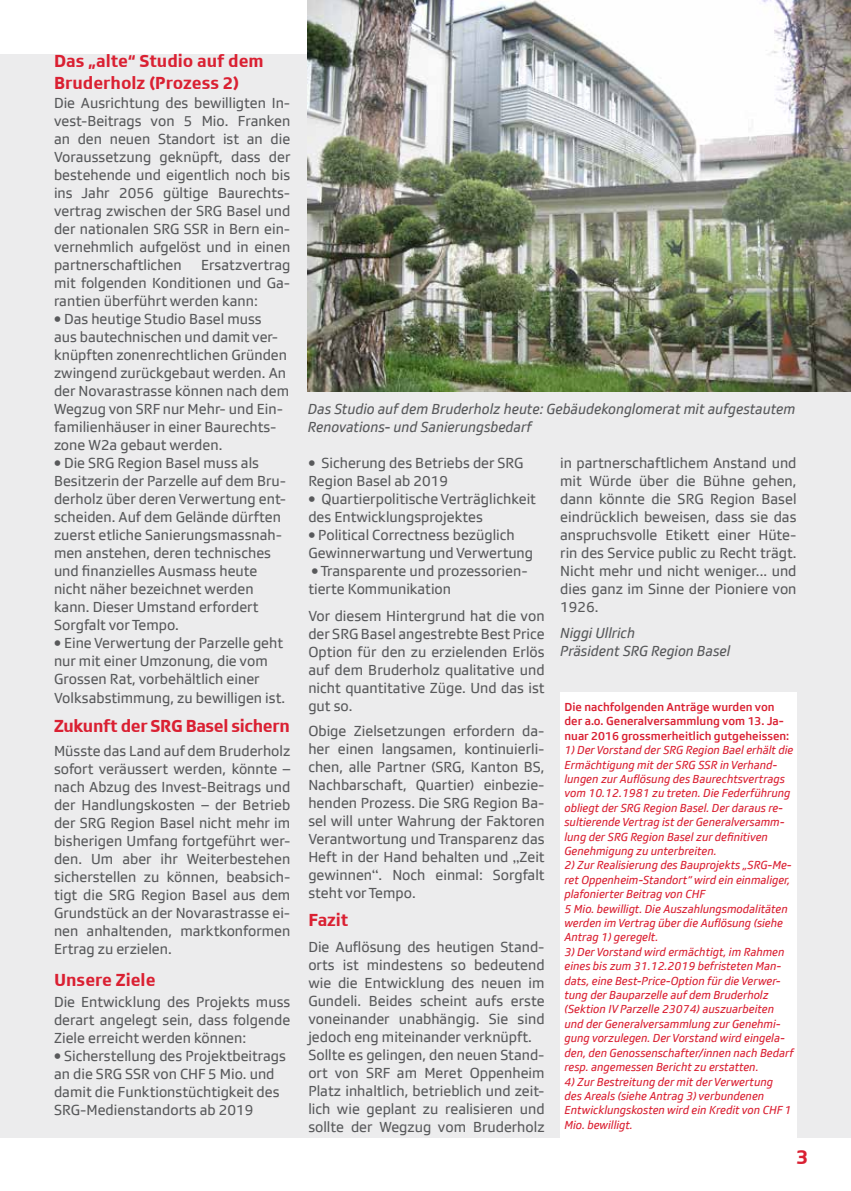
<style>
.page{position:relative;width:851px;height:1191px;background:#fff}
.page>*{position:absolute;margin:0;border:0;box-sizing:border-box;transform-origin:0 0}
.t1{font:700 21px "SRGSSR Type";color:#da2032}
.t2{font:700 18px/21.6px "SRGSSR Type";color:#da2032}
.t3{font:700 18px "SRGSSR Type";letter-spacing:-.02em;color:#da2032}
.t4{font:15px/18px "SRGSSR Type";color:#58595b}
.t5{font:italic 15px/18px "SRGSSR Type";color:#58595b}
.t6{font:italic 12px/14.4px "SRGSSR Type";color:#da2032}
.t7{font:500 12px/14.4px "SRGSSR Type";color:#da2032}
.s1{font-family:"Gill Sans"}
</style>
<div class="page">
<div style="left:0;top:54px;width:850px;height:1083px;background:#ececed"></div>
<div style="left:560px;top:692px;width:236px;height:452px;background:#fff"></div>
<img style="left:307px;top:0;width:543px;height:391px">
<p class="t2" style="left:54px;top:50px;width:211px">Das „alte“ Studio auf dem<br>Bruderholz (Prozess 2)</p>
<p class="t4" style="left:54px;top:94px;width:238px;text-align:justify">Die Ausrichtung des bewilligten In&shy;vest-Beitrags von 5 Mio. Franken an den neuen Standort ist an die Voraussetzung geknüpft, dass der bestehende und eigentlich noch bis ins Jahr 2056 gültige Baurechts&shy;vertrag zwischen der SRG Basel und der nationalen SRG SSR in Bern ein&shy;vernehmlich aufgelöst und in einen partnerschaftlichen</p>
<p class="t4" style="left:54px;top:256px;width:238px;text-align:justify;text-indent:147px">Ersatzvertrag mit folgenden Konditionen und Ga&shy;rantien überführt werden kann:</p>
<p class="t4" style="left:54px;top:310px;width:236px">• Das heutige Studio Basel muss<br>aus bautechnischen und damit ver&shy;knüpften zonenrechtlichen Gründen zwingend zurückgebaut werden. An der Novarastrasse können nach dem<br>Wegzug von SRF nur Mehr- und Ein&shy;familienhäuser in einer Baurechts&shy;zone W2a gebaut werden.</p>
<p class="t4" style="left:54px;top:454px;width:234px">• Die SRG Region Basel muss als<br>Besitzerin der Parzelle auf dem Bru&shy;derholz über deren Verwertung ent&shy;scheiden. Auf dem Gelände dürften zuerst etliche Sanierungsmassnah&shy;men anstehen, deren technisches und finanzielles Ausmass heute nicht näher bezeichnet werden kann. Dieser Umstand erfordert<br>Sorgfalt vor Tempo.</p>
<p class="t4" style="left:54px;top:634px;width:232px">• Eine Verwertung der Parzelle geht nur mit einer Umzonung, die vom Grossen Rat, vorbehältlich einer Volksabstimmung, zu bewilligen ist.</p>
<p class="t3" style="left:54px;top:714px;width:237px">Zukunft der SRG Basel sichern</p>
<p class="t4" style="left:54px;top:741px;width:238px;text-align:justify">Müsste das Land auf dem Bruderholz sofort veräussert werden, könnte – nach Abzug des Invest-Beitrags und der Handlungskosten – der Betrieb der SRG Region Basel nicht mehr im bisherigen Umfang fortgeführt wer&shy;den. Um aber ihr Weiterbestehen sicherstellen zu können, beabsich&shy;tigt die SRG Region Basel aus dem Grundstück an der Novarastrasse ei&shy;nen anhaltenden, marktkonformen Ertrag zu erzielen.</p>
<p class="t2" style="left:54px;top:968px;width:103px">Unsere Ziele</p>
<p class="t4" style="left:54px;top:992px;width:238px;text-align:justify">Die Entwicklung des Projekts muss derart angelegt sein, dass folgende Ziele erreicht werden können:</p>
<p class="t4" style="left:54px;top:1046px;width:233px">• Sicherstellung des Projektbeitrags an die SRG SSR von CHF 5 Mio. und damit die Funktionstüchtigkeit des SRG-Medienstandorts ab 2019</p>
<p class="t5" style="left:308px;top:400px;width:489px">Das Studio auf dem Bruderholz heute: Gebäudekonglomerat mit aufgestautem<br>Renovations- und Sanierungsbedarf</p>
<p class="t4" style="left:308px;top:453px;width:217px">• Sicherung des Betriebs der SRG<br>Region Basel ab 2019</p>
<p class="t4" style="left:308px;top:489px;width:229px">• Quartierpolitische Verträglichkeit des Entwicklungsprojektes</p>
<p class="t4" style="left:308px;top:525px;width:226px">• Political Correctness bezüglich<br>Gewinnerwartung und Verwertung</p>
<p class="t4" style="left:308px;top:561px;width:221px">• Transparente und prozessorien&shy;tierte Kommunikation</p>
<p class="t4" style="left:308px;top:606px;width:238px;text-align:justify">Vor diesem Hintergrund hat die von der SRG Basel angestrebte Best Price Option für den zu erzielenden Erlös auf dem Bruderholz qualitative und nicht quantitative Züge. Und das ist gut so.</p>
<p class="t4" style="left:308px;top:722px;width:238px;text-align:justify">Obige Zielsetzungen erfordern da&shy;her einen langsamen, kontinuierli&shy;chen, alle Partner (SRG, Kanton BS, Nachbarschaft, Quartier) einbezie&shy;henden Prozess. Die SRG Region Ba&shy;sel will unter Wahrung der Faktoren Verantwortung und Transparenz das Heft in der Hand behalten und <span class="s1">„</span>Zeit gewinnen<span class="s1">“</span>. Noch einmal: Sorgfalt steht vor Tempo.</p>
<p class="t2" style="left:308px;top:908px;width:42px">Fazit</p>
<p class="t4" style="left:308px;top:937px;width:238px">Die Auflösung des heutigen Stand&shy;orts ist mindestens so bedeutend wie die Entwicklung des neuen im Gundeli. Beides scheint aufs erste voneinander unabhängig. Sie sind jedoch eng miteinander verknüpft.<br>Sollte es gelingen, den neuen Stand&shy;ort von SRF am Meret Oppenheim Platz inhaltlich, betrieblich und zeit&shy;lich wie geplant zu realisieren und sollte der Wegzug vom Bruderholz</p>
<p class="t4" style="left:560px;top:454px;width:238px;text-align:justify">in partnerschaftlichem Anstand und mit Würde über die Bühne gehen, dann könnte die SRG Region Basel eindrücklich beweisen, dass sie das anspruchsvolle Etikett einer Hüte&shy;rin des Service public zu Recht trägt.<br>Nicht mehr und nicht weniger... und dies ganz im Sinne der Pioniere von 1926.</p>
<p class="t5" style="left:560px;top:623px;width:171px">Niggi Ullrich<br>Präsident SRG Region Basel</p>
<p class="t7" style="left:564px;top:699px;width:226px">Die nachfolgenden Anträge wurden von der a.o. Generalversammlung vom 13. Ja&shy;nuar 2016 grossmerheitlich gutgeheissen:</p>
<p class="t6" style="left:564px;top:743px;width:230px">1) Der Vorstand der SRG Region Bael erhält die Ermächtigung mit der SRG SSR in Verhand&shy;lungen zur Auflösung des Baurechtsvertrags vom 10.12.1981 zu treten. Die Federführung obliegt der SRG Region Basel. Der daraus re&shy;sultierende Vertrag ist der Generalversamm&shy;lung der SRG Region Basel zur definitiven Genehmigung zu unterbreiten.</p>
<p class="t6" style="left:564px;top:858px;width:229px">2) Zur Realisierung des Bauprojekts „SRG-Me&shy;ret Oppenheim-Standort“ wird ein einmaliger, plafonierter Beitrag von CHF<br>5 Mio. bewilligt. Die Auszahlungsmodalitäten werden im Vertrag über die Auflösung (siehe Antrag 1) geregelt.</p>
<p class="t6" style="left:564px;top:944px;width:231px">3) Der Vorstand wird ermächtigt, im Rahmen eines bis zum 31.12.2019 befristeten Man&shy;dats, eine Best-Price-Option für die Verwer&shy;tung der Bauparzelle auf dem Bruderholz (Sektion IV Parzelle 23074) auszuarbeiten und der Generalversammlung zur Genehmi&shy;gung vorzulegen. Der Vorstand wird eingela&shy;den, den Genossenschafter/innen nach Bedarf resp. angemessen Bericht zu erstatten.</p>
<p class="t6" style="left:564px;top:1074px;width:228px">4) Zur Bestreitung der mit der Verwertung des Areals (siehe Antrag 3) verbundenen Entwicklungskosten wird ein Kredit von CHF 1<br>Mio. bewilligt.</p>
<h1 class="t1" style="left:796px;top:1144px;width:14px">3</h1>
</div>
